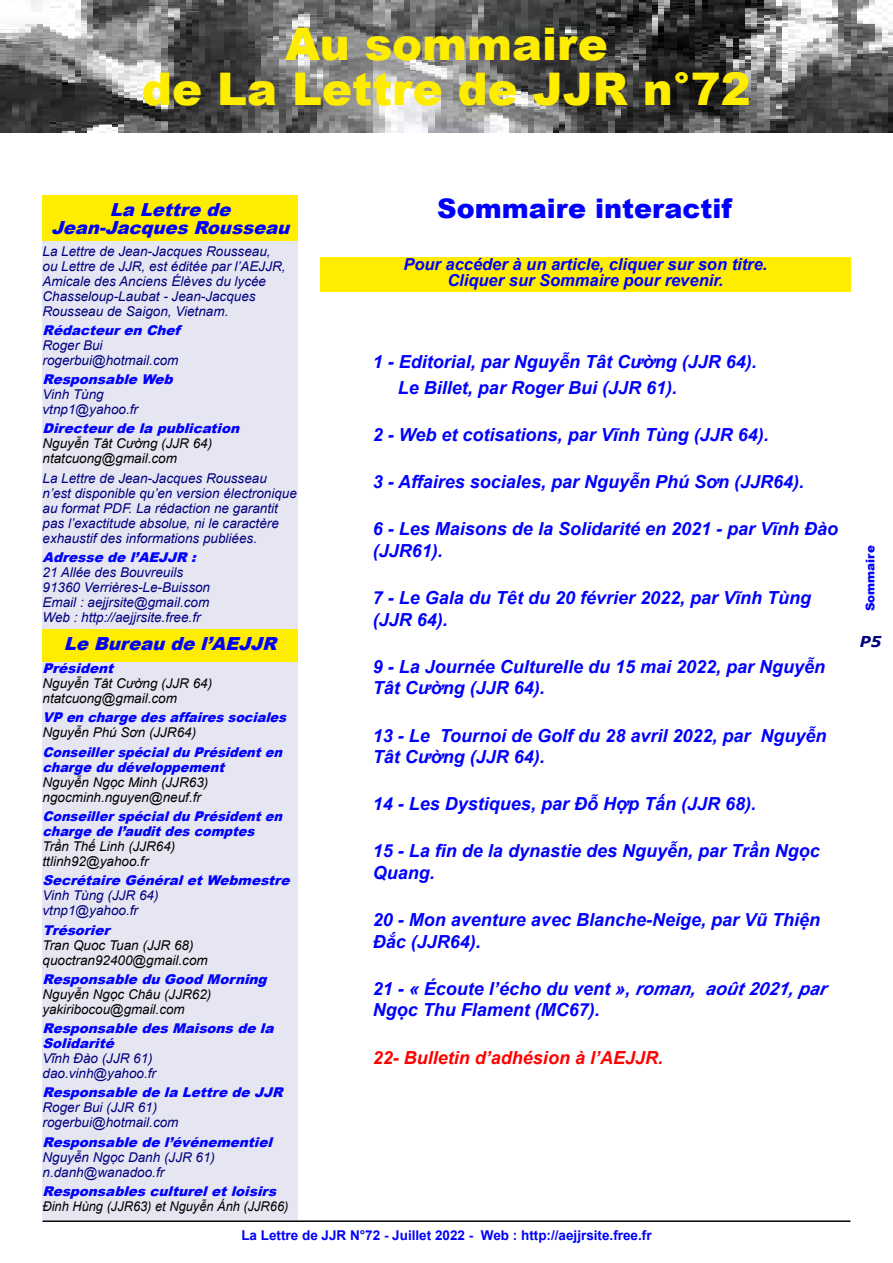
<style>
.page{position:relative;width:893px;height:1263px;background:#fff}
.page>*{position:absolute;margin:0;border:0;box-sizing:border-box;transform-origin:0 0}
.t1{font:900 45px/45px "Arial";color:#ffed00;text-align:center}
.t2{font:900 27px "Arial";color:#00f}
.t3{font:italic 700 18px/21.6px "Arial";color:#00f}
.t4{font:italic 900 18px "Arial";color:#00f}
.t5{font:italic 700 18px "Arial";color:#f00}
.t6{font:italic 700 16.5px/16.5px "Arial";color:#00f;text-align:center}
.t7{font:italic 700 15px "Verdana";color:#000080}
.t8{font:italic 13.5px/15px "Arial";color:#000080}
.t9{font:italic 13.5px/15px "Arial";color:#000}
.t10{font:italic 900 13.5px/15px "Arial";color:#00f}
.t11{font:italic 900 13.5px/15px "Arial";color:#00f;scale:.95 1}
.t12{font:700 13.5px "Arial";color:#00f}
.t13{font:italic 13.5px "Arial";color:#000;scale:.95 1}
.t14{font:900 12px "Arial";color:#00f}
</style>
<div class="page">
<hr style="left:43px;top:1220px;width:807px;height:2px;background:#000">
<div style="left:43px;top:213px;width:255px;height:1007px;background:#e6e6f2"></div>
<div style="left:43px;top:629px;width:255px;height:33px;background:#ffed00"></div>
<div style="left:320px;top:258px;width:530px;height:34px;background:#ffed00"></div>
<img style="left:0;top:0;width:893px;height:133px">
<div style="left:43px;top:196px;width:255px;height:45px;background:#ffed00"></div>
<h1 class="t1" style="left:142px;top:20px;width:610px">Au sommaire<br>de La Lettre de JJR n°72</h1>
<h3 class="t4" style="left:110px;top:196px;width:128px">LaLettrede</h3>
<h2 class="t2" style="left:437px;top:189px;width:296px">Sommaire interactif</h2>
<h3 class="t4" style="left:51px;top:214px;width:246px">Jean-JacquesRousseau</h3>
<p class="t8" style="left:43px;top:243px;width:245px">La Lettre de Jean-Jacques Rousseau, ou Lettre de JJR, est éditée par l’AEJJR, Amicale des Anciens Élèves du lycée Chasseloup-Laubat - Jean-Jacques Rousseau de Saigon, Vietnam.</p>
<p class="t10" style="left:43px;top:322px;width:144px">RédacteurenChef</p>
<p class="t8" style="left:43px;top:338px;width:137px">Roger Bui rogerbui@hotmail.com</p>
<p class="t10" style="left:43px;top:371px;width:136px">ResponsableWeb</p>
<p class="t8" style="left:43px;top:387px;width:97px">Vinh Tùng vtnp1@yahoo.fr</p>
<p class="t10" style="left:43px;top:421px;width:203px">Directeurdelapublication</p>
<p class="t9" style="left:43px;top:436px;width:171px">Nguyễn Tât Cường (JJR 64) ntatcuong@gmail.com</p>
<p class="t8" style="left:43px;top:470px;width:256px">La Lettre de Jean-Jacques Rousseau n’est disponible qu’en version électronique au format PDF. La rédaction ne garantit pas l’exactitude absolue, ni le caractère exhaustif des informations publiées.</p>
<p class="t10" style="left:43px;top:549px;width:160px">Adressedel’AEJJR :</p>
<p class="t8" style="left:43px;top:565px;width:169px">21 Allée des Bouvreuils<br>91360 Verrières-Le-Buisson<br>Email : aejjrsite@gmail.com<br>Web : http://aejjrsite.free.fr</p>
<p class="t10" style="left:43px;top:660px;width:77px">Président</p>
<p class="t9" style="left:43px;top:676px;width:171px">Nguyễn Tât Cường (JJR 64) ntatcuong@gmail.com</p>
<p class="t11" style="left:43px;top:710px;width:263px">VPenchargedesaffairessociales</p>
<p class="t9" style="left:43px;top:725px;width:155px">Nguyễn Phú Sơn (JJR64)</p>
<p class="t11" style="left:43px;top:744px;width:259px">ConseillerspécialduPrésidenten chargedudéveloppement</p>
<p class="t9" style="left:43px;top:775px;width:167px">Nguyễn Ngọc Minh (JJR63) ngocminh.nguyen@neuf.fr</p>
<p class="t11" style="left:43px;top:808px;width:259px">ConseillerspécialduPrésidenten chargedel’auditdescomptes</p>
<p class="t9" style="left:43px;top:839px;width:134px">Trần Thế Linh (JJR64) ttlinh92@yahoo.fr</p>
<p class="t10" style="left:43px;top:872px;width:253px">SecrétaireGénéraletWebmestre</p>
<p class="t8" style="left:43px;top:888px;width:118px">Vinh Tùng (JJR 64) vtnp1@yahoo.fr</p>
<p class="t10" style="left:43px;top:922px;width:73px">Trésorier</p>
<p class="t9" style="left:43px;top:937px;width:167px">Tran Quoc Tuan (JJR 68) quoctran92400@gmail.com</p>
<p class="t10" style="left:43px;top:971px;width:231px">ResponsableduGoodMorning</p>
<p class="t9" style="left:43px;top:987px;width:170px">Nguyễn Ngọc Châu (JJR62) yakiribocou@gmail.com</p>
<p class="t10" style="left:43px;top:1020px;width:237px">ResponsabledesMaisonsdela<br>Solidarité</p>
<p class="t8" style="left:43px;top:1051px;width:115px">Vĩnh Đào (JJR 61) dao.vinh@yahoo.fr</p>
<p class="t10" style="left:43px;top:1084px;width:247px">ResponsabledelaLettredeJJR</p>
<p class="t8" style="left:43px;top:1100px;width:137px">Roger Bui (JJR 61) rogerbui@hotmail.com</p>
<p class="t10" style="left:43px;top:1134px;width:236px">Responsabledel’événementiel</p>
<p class="t8" style="left:43px;top:1149px;width:174px">Nguyễn Ngọc Danh (JJR 61) n.danh@wanadoo.fr</p>
<p class="t10" style="left:43px;top:1183px;width:240px">Responsablescultureletloisirs</p>
<p class="t13" style="left:43px;top:1197px;width:260px">Đinh Hùng (JJR63) et Nguyễn Ánh (JJR66)</p>
<h3 class="t4" style="left:64px;top:631px;width:221px">LeBureaudel’AEJJR</h3>
<p class="t6" style="left:403px;top:256px;width:366px">Pour accéder à un article, cliquer sur son titre.<br>Cliquer sur Sommaire pour revenir.</p>
<h3 class="t3" style="left:398px;top:349px;width:360px;line-height:25.8px;text-indent:-25px">1 - Editorial, par Nguyễn Tât Cường (JJR 64).<br>Le Billet, par Roger Bui (JJR 61).</h3>
<h3 class="t3" style="left:373px;top:425px;width:397px">2 - Web et cotisations, par Vĩnh Tùng (JJR 64).</h3>
<h3 class="t3" style="left:373px;top:472px;width:433px">3 - Affaires sociales, par Nguyễn Phú Sơn (JJR64).</h3>
<h3 class="t3" style="left:373px;top:519px;width:467px">6 - Les Maisons de la Solidarité en 2021 - par Vĩnh Đào (JJR61).</h3>
<h3 class="t3" style="left:373px;top:587px;width:440px">7 - Le Gala du Têt du 20 février 2022, par Vĩnh Tùng (JJR 64).</h3>
<h3 class="t3" style="left:373px;top:656px;width:454px">9 - La Journée Culturelle du 15 mai 2022, par Nguyễn<br>Tât Cường (JJR 64).</h3>
<h3 class="t3" style="left:373px;top:725px;width:455px">13 - Le Tournoi de Golf du 28 avril 2022, par Nguyễn<br>Tât Cường (JJR 64).</h3>
<h3 class="t3" style="left:373px;top:794px;width:385px">14 - Les Dystiques, par Đỗ Hợp Tấn (JJR 68).</h3>
<h3 class="t3" style="left:373px;top:841px;width:448px">15 - La fin de la dynastie des Nguyễn, par Trần Ngọc<br>Quang.</h3>
<h3 class="t3" style="left:373px;top:909px;width:449px">20 - Mon aventure avec Blanche-Neige, par Vũ Thiện<br>Đắc (JJR64).</h3>
<h3 class="t3" style="left:373px;top:978px;width:455px">21 - « Écoute l’écho du vent », roman, août 2021,par<br>Ngọc Thu Flament (MC67).</h3>
<h3 class="t5" style="left:373px;top:1045px;width:292px">22- Bulletin d’adhésion à l’AEJJR.</h3>
<p class="t12" style="left:241px;top:1226px;width:412px">La Lettre de JJR N°72 - Juillet 2022 - Web : http://aejjrsite.free.fr</p>
<p class="t14" style="left:861px;top:611px;width:68px;rotate:-90deg">Sommaire</p>
<p class="t7" style="left:860px;top:631px;width:23px">P5</p>
</div>
